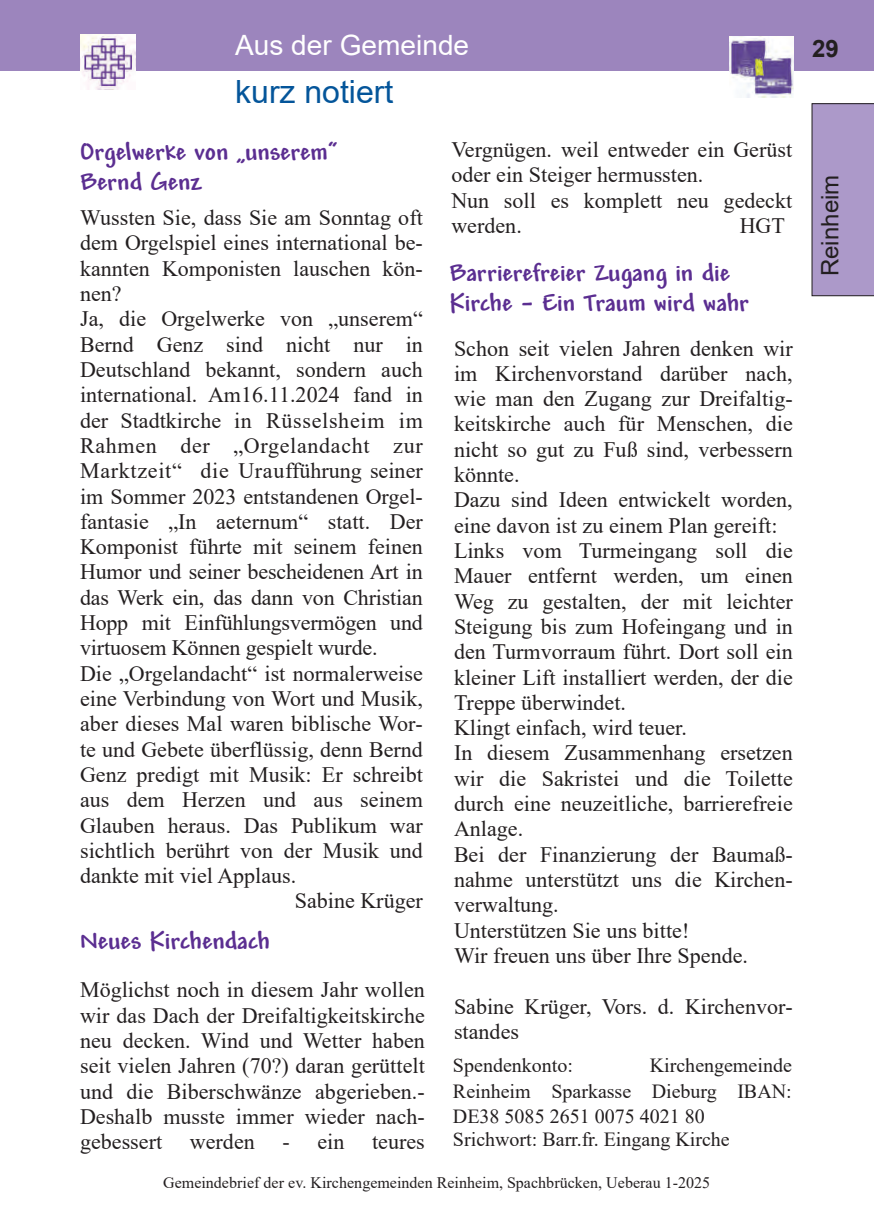
<style>
.page{position:relative;width:874px;height:1225px;background:#fff}
.page>*{position:absolute;margin:0;border:0;box-sizing:border-box;transform-origin:0 0}
.t1{font:32px "Arial";color:#04559a}
.t2{font:28px "Arial";color:#fff}
.t3{font:700 26px/30px "Andy";color:#5b2e91}
.t4{font:24px "Arial";color:#231f20}
.t5{font:700 24px "Arial";color:#231f20}
.t6{font:22px/25.2px "Times New Roman";color:#231f20}
.t7{font:22px "Times New Roman";letter-spacing:.03em;color:#231f20}
.t8{font:20px/25.2px "Times New Roman";color:#231f20;text-align:justify}
.t9{font:16px "Times New Roman";color:#231f20}
</style>
<div class="page">
<div style="left:0;top:0;width:873px;height:71px;background:#9c85bd"></div>
<img style="left:80px;top:35px;width:55px;height:55px">
<img style="left:729px;top:37px;width:64px;height:61px">
<div style="left:811px;top:104px;width:62px;height:192px;background:#ac99c9"></div>
<p class="t2" style="left:235px;top:30px;width:235px">Aus der Gemeinde</p>
<p class="t5" style="left:811px;top:35px;width:28px">29</p>
<h1 class="t1" style="left:235px;top:74px;width:160px">kurz notiert</h1>
<p class="t3" style="left:80px;top:139px;width:259px">Orgelwerke von „unserem“<br>Bernd Genz</p>
<p class="t6" style="left:80px;top:205px;width:344px">Wussten Sie, dass Sie am Sonntag oft</p>
<p class="t6" style="left:80px;top:230px;width:344px">dem Orgelspiel eines international be‐</p>
<p class="t6" style="left:80px;top:256px;width:344px">kannten Komponisten lauschen kön‐</p>
<p class="t6" style="left:80px;top:281px;width:43px">nen?</p>
<p class="t6" style="left:80px;top:306px;width:344px">Ja, die Orgelwerke von „unserem“</p>
<p class="t6" style="left:80px;top:332px;width:344px">Bernd Genz sind nicht nur in</p>
<p class="t6" style="left:80px;top:357px;width:344px">Deutschland bekannt, sondern auch</p>
<p class="t6" style="left:80px;top:382px;width:344px">international. Am16.11.2024 fand in</p>
<p class="t6" style="left:80px;top:407px;width:344px">der Stadtkirche in Rüsselsheim im</p>
<p class="t7" style="left:80px;top:433px;width:344px">Rahmen der „Orgelandacht zur</p>
<p class="t7" style="left:80px;top:458px;width:344px">Marktzeit“ die Uraufführung seiner</p>
<p class="t6" style="left:80px;top:483px;width:344px">im Sommer 2023 entstandenen Orgel‐</p>
<p class="t6" style="left:80px;top:509px;width:344px">fantasie „In aeternum“ statt. Der</p>
<p class="t6" style="left:80px;top:534px;width:344px">Komponist führte mit seinem feinen</p>
<p class="t6" style="left:80px;top:559px;width:344px">Humor und seiner bescheidenen Art in</p>
<p class="t6" style="left:80px;top:585px;width:344px">das Werk ein, das dann von Christian</p>
<p class="t6" style="left:80px;top:610px;width:344px">Hopp mit Einfühlungsvermögen und</p>
<p class="t6" style="left:80px;top:635px;width:299px">virtuosem Können gespielt wurde.</p>
<p class="t6" style="left:80px;top:660px;width:344px">Die „Orgelandacht“ ist normalerweise</p>
<p class="t6" style="left:80px;top:686px;width:344px">eine Verbindung von Wort und Musik,</p>
<p class="t6" style="left:80px;top:711px;width:344px">aber dieses Mal waren biblische Wor‐</p>
<p class="t6" style="left:80px;top:736px;width:344px">te und Gebete überflüssig, denn Bernd</p>
<p class="t6" style="left:80px;top:762px;width:344px">Genz predigt mit Musik: Er schreibt</p>
<p class="t6" style="left:80px;top:787px;width:344px">aus dem Herzen und aus seinem</p>
<p class="t6" style="left:80px;top:812px;width:344px">Glauben heraus. Das Publikum war</p>
<p class="t6" style="left:80px;top:837px;width:344px">sichtlich berührt von der Musik und</p>
<p class="t6" style="left:80px;top:863px;width:218px">dankte mit viel Applaus.</p>
<p class="t6" style="left:294px;top:888px;width:129px">Sabine Krüger</p>
<p class="t3" style="left:80px;top:928px;width:191px">Neues Kirchendach</p>
<p class="t6" style="left:80px;top:977px;width:346px;text-align:justify">Möglichst noch in diesem Jahr wollen wir das Dach der Dreifaltigkeitskirche neu decken. Wind und Wetter haben seit vielen Jahren (70?) daran gerüttelt und die Biberschwänze abgerieben.‐ Deshalb musste immer wieder nach‐ gebessert</p>
<p class="t6" style="left:190px;top:1129px;width:66px">werden</p>
<p class="t6" style="left:282px;top:1129px;width:63px">- ein</p>
<p class="t6" style="left:372px;top:1129px;width:54px">teures</p>
<p class="t6" style="left:451px;top:137px;width:342px">Vergnügen. weil entweder ein Gerüst oder ein Steiger hermussten.<br>Nun soll es komplett neu gedeckt werden.</p>
<p class="t6" style="left:739px;top:213px;width:47px">HGT</p>
<p class="t3" style="left:449px;top:260px;width:301px">Barrierefreier Zugang in die<br>Kirche – Ein Traum wird wahr</p>
<p class="t6" style="left:454px;top:335px;width:340px">Schon seit vielen Jahren denken wir im Kirchenvorstand darüber nach, wie man den Zugang zur Dreifaltig‐ keitskirche auch für Menschen, die nicht so gut zu Fuß sind, verbessern könnte.<br>Dazu sind Ideen entwickelt worden, eine davon ist zu einem Plan gereift:<br>Links vom Turmeingang soll die<br>Mauer entfernt werden, um einen<br>Weg zu gestalten, der mit leichter<br>Steigung bis zum Hofeingang und in den Turmvorraum führt. Dort soll ein kleiner Lift installiert werden, der die<br>Treppe überwindet.<br>Klingt einfach, wird teuer.<br>In diesem Zusammenhang ersetzen wir die Sakristei und die Toilette durch eine neuzeitliche, barrierefreie<br>Anlage.<br>Bei der Finanzierung der Baumaß‐ nahme unterstützt uns die Kirchen‐ verwaltung.<br>Unterstützen Sie uns bitte!<br>Wir freuen uns über Ihre Spende.</p>
<p class="t6" style="left:454px;top:993px;width:340px">Sabine Krüger, Vors. d. Kirchenvor‐ standes</p>
<p class="t8" style="left:452px;top:1053px;width:340px;text-indent:197px">Kirchengemeinde Reinheim Sparkasse Dieburg IBAN:<br>DE38 5085 2651 0075 4021 80</p>
<p class="t8" style="left:452px;top:1126px;width:278px">Srichwort: Barr.fr. Eingang Kirche</p>
<p class="t8" style="left:452px;top:1053px;width:121px">Spendenkonto:</p>
<p class="t9" style="left:163px;top:1173px;width:548px">Gemeindebrief der ev. Kirchengemeinden Reinheim, Spachbrücken, Ueberau 1-2025</p>
<p class="t4" style="left:816px;top:276px;width:103px;rotate:-90deg">Reinheim</p>
</div>
